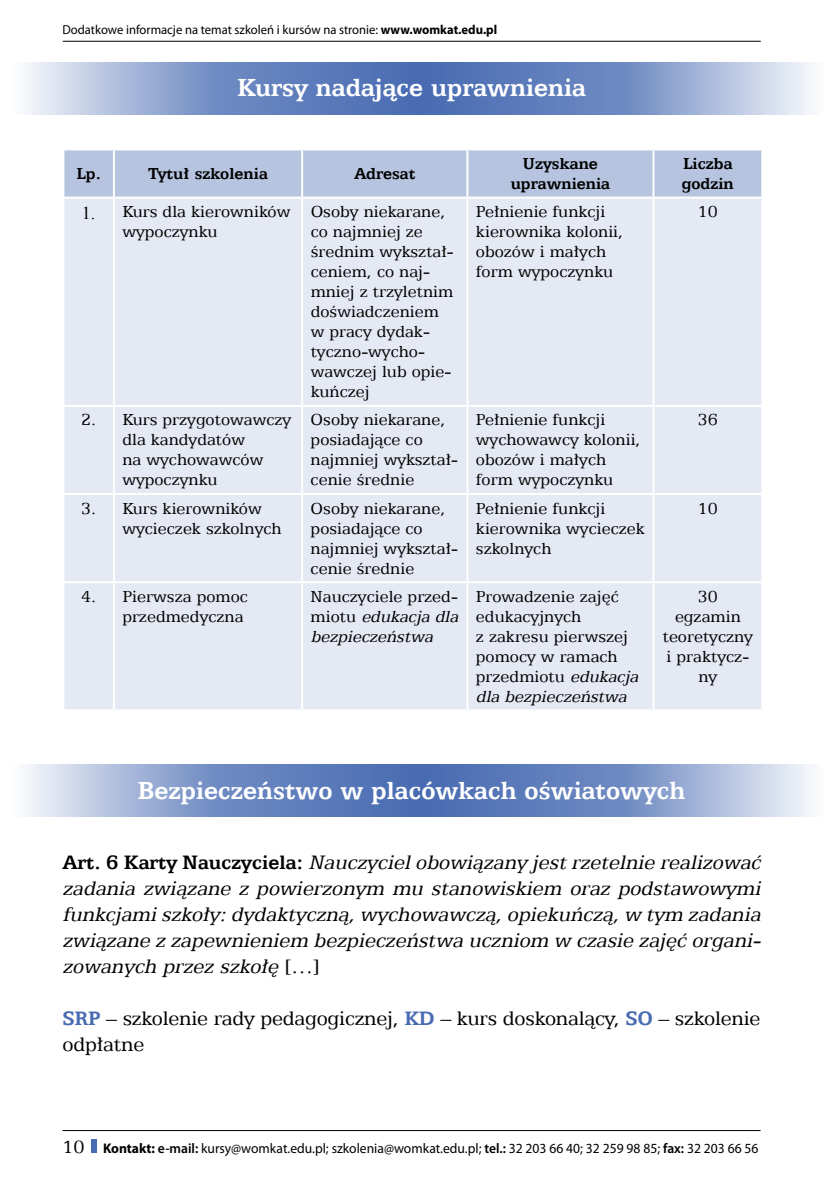
<style>
.page{position:relative;width:823px;height:1191px;background:#fff}
.page>*{position:absolute;margin:0;border:0;box-sizing:border-box;transform-origin:0 0}
.t1{font:700 28px "Egyptian 505 EU";color:#fff}
.t2{font:italic 22px/26px "Egyptian 505 EU";color:#000;text-align:justify}
.t3{font:22px/26px "Egyptian 505 EU";letter-spacing:-.01em;color:#000}
.t4{font:18px/20px "Egyptian 505 EU";color:#000}
.t5{font:700 18px/20px "Egyptian 505 EU";color:#000;text-align:center}
.t6{font:italic 18px/20px "Egyptian 505 EU";color:#000}
.t7{font:14px "Myriad Pro";color:#000}
.t8{font:13px "Myriad Pro";color:#000}
.s1{font-weight:700}
.s2{font-family:"Times New Roman"}
.s3{font-style:normal}
.s4{font-style:italic}
.s5{font-weight:700;font-style:normal}
.s6{font-weight:700;color:#486bb2}
.s7{font-family:"Egyptian 505 EU";font-size:20px}
.s8{font-weight:600}
</style>
<div class="page">
<div style="left:91px;top:1139px;width:6px;height:13px;background:#486bb2"></div>
<hr style="left:62px;top:1130px;width:698px;height:1px;background:#000">
<hr style="left:63px;top:41px;width:697px;height:1px;background:#000">
<svg style="left:26px;top:764px;width:788px;height:52px;background:#849bcb"></svg>
<svg style="left:26px;top:62px;width:788px;height:52px;background:#849bcb"></svg>
<div style="left:64px;top:150px;width:696px;height:47px;background:#b6c4e0"></div>
<svg style="left:64px;top:199px;width:696px;height:510px;background:#e5eaf3"></svg>
<hr style="left:113px;top:150px;width:2px;height:47px;background:#fff">
<hr style="left:301px;top:150px;width:2px;height:47px;background:#fff">
<hr style="left:466px;top:150px;width:2px;height:47px;background:#fff">
<hr style="left:652px;top:150px;width:2px;height:47px;background:#fff">
<hr style="left:113px;top:199px;width:2px;height:206px;background:#fff">
<hr style="left:301px;top:199px;width:2px;height:206px;background:#fff">
<hr style="left:466px;top:199px;width:2px;height:206px;background:#fff">
<hr style="left:652px;top:199px;width:2px;height:206px;background:#fff">
<hr style="left:62px;top:405px;width:52px;height:2px;background:#fff">
<hr style="left:114px;top:405px;width:188px;height:2px;background:#fff">
<hr style="left:113px;top:407px;width:2px;height:86px;background:#fff">
<hr style="left:302px;top:405px;width:165px;height:2px;background:#fff">
<hr style="left:301px;top:407px;width:2px;height:86px;background:#fff">
<hr style="left:467px;top:405px;width:186px;height:2px;background:#fff">
<hr style="left:466px;top:407px;width:2px;height:86px;background:#fff">
<hr style="left:653px;top:405px;width:109px;height:2px;background:#fff">
<hr style="left:652px;top:407px;width:2px;height:86px;background:#fff">
<hr style="left:62px;top:493px;width:52px;height:2px;background:#fff">
<hr style="left:114px;top:493px;width:188px;height:2px;background:#fff">
<hr style="left:113px;top:495px;width:2px;height:86px;background:#fff">
<hr style="left:302px;top:493px;width:165px;height:2px;background:#fff">
<hr style="left:301px;top:495px;width:2px;height:86px;background:#fff">
<hr style="left:467px;top:493px;width:186px;height:2px;background:#fff">
<hr style="left:466px;top:495px;width:2px;height:86px;background:#fff">
<hr style="left:653px;top:493px;width:109px;height:2px;background:#fff">
<hr style="left:652px;top:495px;width:2px;height:86px;background:#fff">
<hr style="left:62px;top:581px;width:52px;height:2px;background:#fff">
<hr style="left:114px;top:581px;width:188px;height:2px;background:#fff">
<hr style="left:113px;top:583px;width:2px;height:126px;background:#fff">
<hr style="left:302px;top:581px;width:165px;height:2px;background:#fff">
<hr style="left:301px;top:583px;width:2px;height:126px;background:#fff">
<hr style="left:467px;top:581px;width:186px;height:2px;background:#fff">
<hr style="left:466px;top:583px;width:2px;height:126px;background:#fff">
<hr style="left:653px;top:581px;width:109px;height:2px;background:#fff">
<hr style="left:652px;top:583px;width:2px;height:126px;background:#fff">
<p class="t8" style="left:62px;top:22px;width:436px">Dodatkowe informacje na temat szkoleń i kursów na stronie: <span class="s1">www.womkat.edu.pl</span></p>
<p class="t1" style="left:237px;top:71px;width:350px">Kursy nadające uprawnienia</p>
<p class="t5" style="left:76px;top:163px;width:26px">Lp.</p>
<p class="t5" style="left:148px;top:163px;width:121px">Tytuł szkolenia</p>
<p class="t5" style="left:354px;top:163px;width:63px">Adresat</p>
<p class="t5" style="left:510px;top:153px;width:101px">Uzyskane uprawnienia</p>
<p class="t5" style="left:681px;top:153px;width:53px;text-align:left">Liczba godzin</p>
<p class="t4" style="left:122px;top:201px;width:169px;text-indent:-40px"><span class="s2">1.</span> Kurs dla kierowników wypoczynku</p>
<p class="t4" style="left:310px;top:201px;width:144px">Osoby niekarane, co najmniej ze średnim wykształ&shy;ceniem, co naj&shy;mniej z trzyletnim doświadczeniem w pracy dydak&shy;tyczno-wycho&shy;wawczej lub opie&shy;kuńczej</p>
<p class="t4" style="left:475px;top:201px;width:149px">Pełnienie funkcji kierownika kolonii, obozów i małych form wypoczynku</p>
<p class="t4" style="left:697px;top:201px;width:22px">10</p>
<p class="t4" style="left:122px;top:409px;width:170px;text-indent:-41px">2. Kurs przygotowawczy dla kandydatów<br>na wychowawców wypoczynku</p>
<p class="t4" style="left:310px;top:409px;width:149px">Osoby niekarane, posiadające co najmniej wykształ&shy;cenie średnie</p>
<p class="t4" style="left:475px;top:409px;width:166px">Pełnienie funkcji wychowawcy kolonii, obozów i małych form wypoczynku</p>
<p class="t4" style="left:697px;top:409px;width:22px">36</p>
<p class="t4" style="left:122px;top:498px;width:161px;text-indent:-41px">3. Kurs kierowników wycieczek szkolnych</p>
<p class="t4" style="left:310px;top:498px;width:149px">Osoby niekarane, posiadające co najmniej wykształ&shy;cenie średnie</p>
<p class="t4" style="left:475px;top:498px;width:170px">Pełnienie funkcji kierownika wycieczek szkolnych</p>
<p class="t4" style="left:697px;top:498px;width:22px">10</p>
<p class="t4" style="left:81px;top:586px;width:168px;text-align:right">4. Pierwsza pomoc przedmedyczna</p>
<p class="t6" style="left:310px;top:586px;width:153px"><span class="s3">Nauczyciele przed&shy;m i o t u</span> edukacja dla bezpieczeństwa</p>
<p class="t4" style="left:475px;top:586px;width:168px">Prowadzenie zajęć edukacyjnych<br>z zakresu pierwszej pomocy w ramach przedmiotu <span class="s4">edukacja dla bezpieczeństwa</span></p>
<p class="t4" style="left:662px;top:586px;width:92px;text-align:center">30 egzamin teoretyczny i praktycz&shy;ny</p>
<p class="t1" style="left:137px;top:773px;width:549px">Bezpieczeństwo w placówkach oświatowych</p>
<p class="t2" style="left:62px;top:848px;width:704px"><span class="s5">A r t . 6 K a r t y N a u c z y c i e l a :</span> Nauczycielobowiązany jestrzetelnie realizować zadania związane z powierzonym mu stanowiskiem oraz podstawowymi funkcj amiszkoły :dydaktyczną,wychowawczą,opiekuńczą,w tym zadania związane z zapewnieniem bezpieczeństwa uczniom w czasie zajęć organi&shy;zowanych przez szkołę <span class="s3">[ … ]</span></p>
<p class="t3" style="left:62px;top:1004px;width:699px"><span class="s6">SRP</span> – szkolenie rady pedagogicznej, <span class="s6">KD</span> – kurs doskonalący, <span class="s6">SO</span> – szkolenie odpłatne</p>
<p class="t7" style="left:62px;top:1139px;width:697px"><span class="s7">10</span> <span class="s1">Kontakt:</span> <span class="s8">e-mail:</span> kursy@womkat.edu.pl; szkolenia@womkat.edu.pl; <span class="s8">tel.:</span> 32 203 66 40; 32 259 98 85; <span class="s8">fax:</span> 32 203 66 56</p>
</div>
